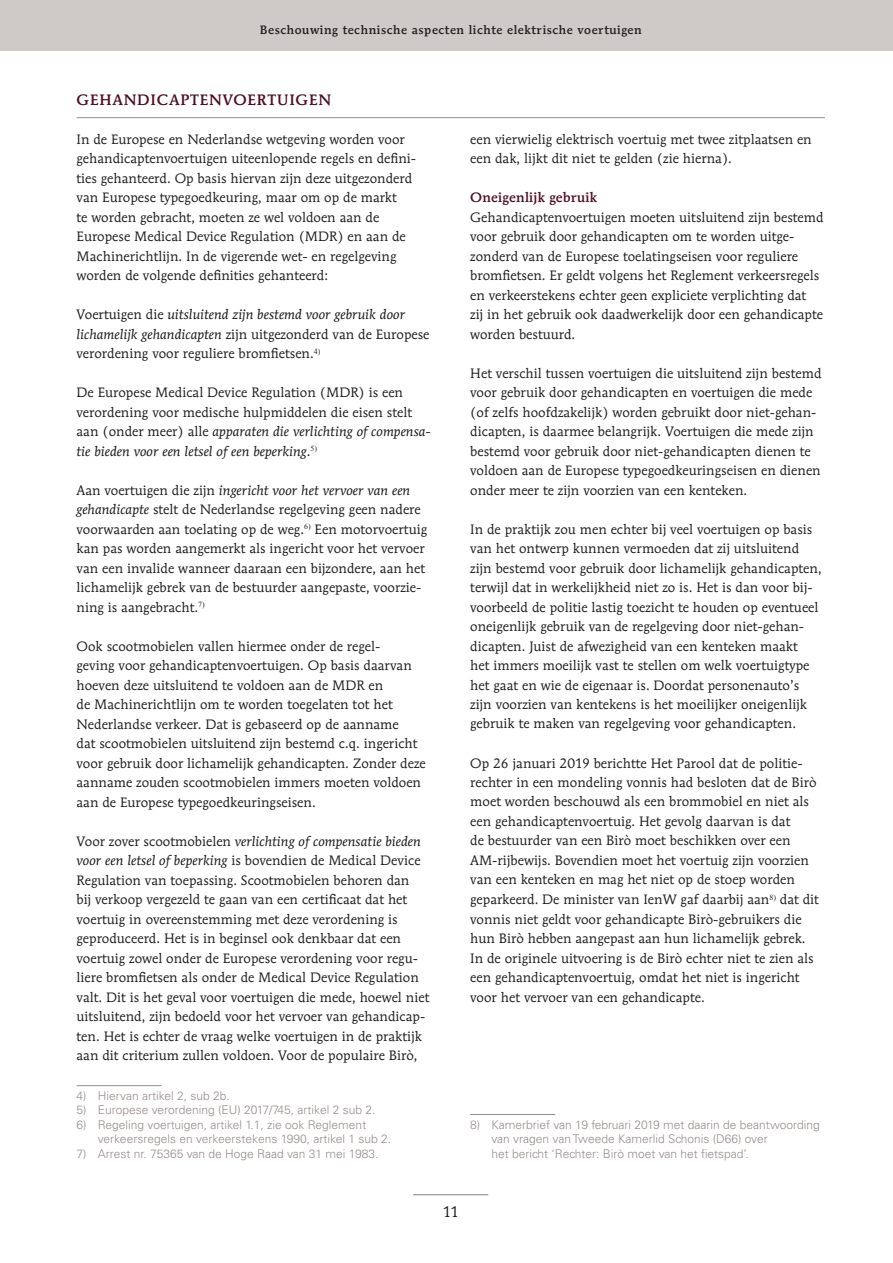
<style>
.page{position:relative;width:893px;height:1263px;background:#fff}
.page>*{position:absolute;margin:0;border:0;box-sizing:border-box;transform-origin:0 0}
.t1{font:500 15px "Mendoza Roman Std";letter-spacing:.05em;color:#500f23}
.t2{font:15px "Mendoza Roman Std";color:#231f20}
.t3{font:13.5px/19.5px "Mendoza Roman Std";color:#231f20}
.t4{font:500 13.5px "Mendoza Roman Std";letter-spacing:.02em;color:#500f23}
.t5{font:300 12px/14.4px "Univers LT Std";color:#968e8b}
.t6{font:500 12px "Mendoza Roman Std";letter-spacing:.05em;color:#231f20}
.s1{font-style:italic}
</style>
<div class="page">
<div style="left:0;top:0;width:893px;height:51px;background:#cfcac8"></div>
<hr style="left:413px;top:1194px;width:75px;height:1px;background:#968e8b">
<hr style="left:77px;top:117px;width:748px;height:1px;background:#968e8b">
<hr style="left:77px;top:1085px;width:85px;height:1px;background:#968e8b">
<hr style="left:470px;top:1114px;width:85px;height:1px;background:#968e8b">
<p class="t6" style="left:260px;top:22px;width:383px">Beschouwing technische aspecten lichte elektrische voertuigen</p>
<p class="t1" style="left:77px;top:90px;width:256px">GEHANDICAPTENVOERTUIGEN</p>
<p class="t3" style="left:77px;top:129px;width:341px">In de Europese en Nederlandse wetgeving worden voor gehandicaptenvoertuigen uiteenlopende regels en defini&shy;ties gehanteerd. Op basis hiervan zijn deze uitgezonderd van Europese typegoedkeuring, maar om op de markt<br>te worden gebracht, moeten ze wel voldoen aan de Europese Medical Device Regulation (MDR) en aan de Machinerichtlijn. In de vigerende wet- en regelgeving worden de volgende definities gehanteerd:</p>
<p class="t3" style="left:77px;top:304px;width:354px">Voertuigen die <span class="s1">uitsluitend zijn bestemd voor gebruik door lichamelijk gehandicapten</span> zijn uitgezonderd van de Europese verordening voor reguliere bromfietsen.<sup>4)</sup></p>
<p class="t3" style="left:77px;top:382px;width:356px">De Europese Medical Device Regulation (MDR) is een verordening voor medische hulpmiddelen die eisen stelt aan (onder meer) alle <span class="s1">apparaten die verlichting of compensa&shy;tie bieden voor een letsel of een beperking</span>.<sup>5)</sup></p>
<p class="t3" style="left:77px;top:480px;width:352px">Aan voertuigen die zijn <span class="s1">ingericht voor het vervoer van een gehandicapte</span> stelt de Nederlandse regelgeving geen nadere voorwaarden aan toelating op de weg.<sup>6)</sup> Een motorvoertuig kan pas worden aangemerkt als ingericht voor het vervoer van een invalide wanneer daaraan een bijzondere, aan het lichamelijk gebrek van de bestuurder aangepaste, voorzie&shy;ning is aangebracht.<sup>7)</sup></p>
<p class="t3" style="left:77px;top:636px;width:351px">Ook scootmobielen vallen hiermee onder de regel-<br>geving voor gehandicaptenvoertuigen. Op basis daarvan hoeven deze uitsluitend te voldoen aan de MDR en<br>de Machinerichtlijn om te worden toegelaten tot het Nederlandse verkeer. Dat is gebaseerd op de aanname<br>dat scootmobielen uitsluitend zijn bestemd c.q. ingericht voor gebruik door lichamelijk gehandicapten. Zonder deze aanname zouden scootmobielen immers moeten voldoen aan de Europese typegoedkeuringseisen.</p>
<p class="t3" style="left:77px;top:831px;width:354px">Voor zover scootmobielen <span class="s1">verlichting of compensatie bieden voor een letsel of beperking</span> is bovendien de Medical Device Regulation van toepassing. Scootmobielen behoren dan<br>bij verkoop vergezeld te gaan van een certificaat dat het voertuig in overeenstemming met deze verordening is geproduceerd. Het is in beginsel ook denkbaar dat een voertuig zowel onder de Europese verordening voor regu&shy;liere bromfietsen als onder de Medical Device Regulation valt. Dit is het geval voor voertuigen die mede, hoewel niet uitsluitend, zijn bedoeld voor het vervoer van gehandicap&shy;ten. Het is echter de vraag welke voertuigen in de praktijk aan dit criterium zullen voldoen. Voor de populaire Birò,</p>
<p class="t5" style="left:77px;top:1088px;width:155px">4) Hiervan artikel 2, sub 2b.</p>
<p class="t5" style="left:77px;top:1103px;width:300px">5) Europese verordening (EU) 2017/745, artikel 2 sub 2.</p>
<p class="t5" style="left:98px;top:1117px;width:295px;text-indent:-21px">6) Regeling voertuigen, artikel 1.1, zie ook Reglement verkeersregels en verkeerstekens 1990, artikel 1 sub 2.</p>
<p class="t5" style="left:77px;top:1146px;width:303px">7) Arrest nr. 75365 van de Hoge Raad van 31 mei 1983.</p>
<p class="t3" style="left:470px;top:129px;width:343px">een vierwielig elektrisch voertuig met twee zitplaatsen en een dak, lijkt dit niet te gelden (zie hierna).</p>
<p class="t4" style="left:470px;top:189px;width:128px">Oneigenlijk gebruik</p>
<p class="t3" style="left:470px;top:207px;width:355px">Gehandicaptenvoertuigen moeten uitsluitend zijn bestemd voor gebruik door gehandicapten om te worden uitge&shy;zonderd van de Europese toelatingseisen voor reguliere bromfietsen. Er geldt volgens het Reglement verkeersregels en verkeerstekens echter geen expliciete verplichting dat<br>zij in het gebruik ook daadwerkelijk door een gehandicapte worden bestuurd.</p>
<p class="t3" style="left:470px;top:363px;width:353px">Het verschil tussen voertuigen die uitsluitend zijn bestemd voor gebruik door gehandicapten en voertuigen die mede (of zelfs hoofdzakelijk) worden gebruikt door niet-gehan&shy;dicapten, is daarmee belangrijk. Voertuigen die mede zijn bestemd voor gebruik door niet-gehandicapten dienen te voldoen aan de Europese typegoedkeuringseisen en dienen onder meer te zijn voorzien van een kenteken.</p>
<p class="t3" style="left:470px;top:519px;width:353px">In de praktijk zou men echter bij veel voertuigen op basis van het ontwerp kunnen vermoeden dat zij uitsluitend zijn bestemd voor gebruik door lichamelijk gehandicapten, terwijl dat in werkelijkheid niet zo is. Het is dan voor bij&shy;voorbeeld de politie lastig toezicht te houden op eventueel oneigenlijk gebruik van de regelgeving door niet-gehan&shy;dicapten. Juist de afwezigheid van een kenteken maakt<br>het immers moeilijk vast te stellen om welk voertuigtype het gaat en wie de eigenaar is. Doordat personenauto’s zijn voorzien van kentekens is het moeilijker oneigenlijk gebruik te maken van regelgeving voor gehandicapten.</p>
<p class="t3" style="left:470px;top:753px;width:350px">Op 26 januari 2019 berichtte Het Parool dat de politie&shy;rechter in een mondeling vonnis had besloten dat de Birò moet worden beschouwd als een brommobiel en niet als een gehandicaptenvoertuig. Het gevolg daarvan is dat<br>de bestuurder van een Birò moet beschikken over een AM-rijbewijs. Bovendien moet het voertuig zijn voorzien van een kenteken en mag het niet op de stoep worden geparkeerd. De minister van IenW gaf daarbij aan<sup>8)</sup> dat dit vonnis niet geldt voor gehandicapte Birò-gebruikers die hun Birò hebben aangepast aan hun lichamelijk gebrek.<br>In de originele uitvoering is de Birò echter niet te zien als een gehandicaptenvoertuig, omdat het niet is ingericht voor het vervoer van een gehandicapte.</p>
<p class="t5" style="left:491px;top:1117px;width:330px;text-indent:-21px">8) Kamerbrief van 19 februari 2019 met daarin de beantwoording van vragen van Tweede Kamerlid Schonis (D66) over<br>het bericht ‘Rechter: Birò moet van het fietspad’.</p>
<p class="t2" style="left:443px;top:1202px;width:18px">11</p>
</div>
